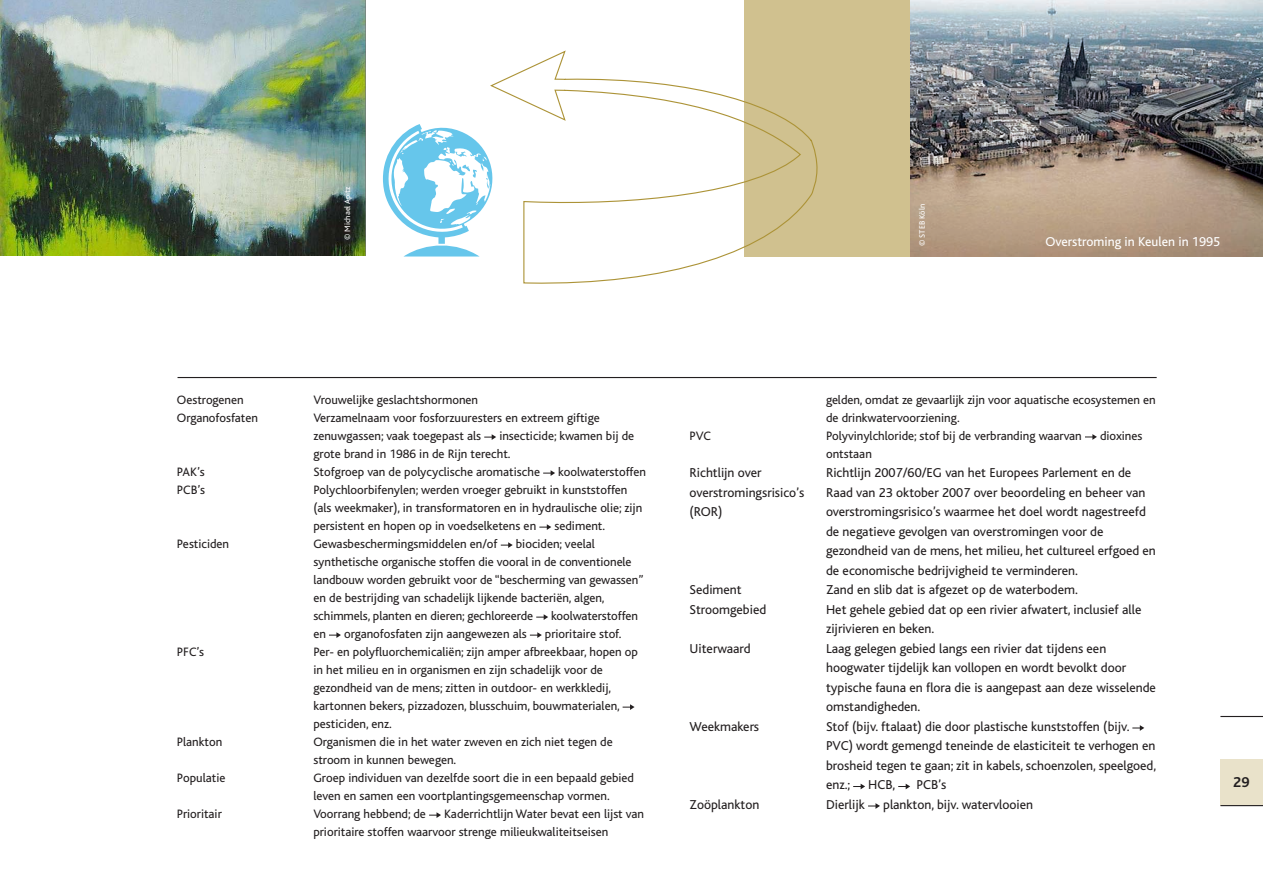
<style>
.page{position:relative;width:1263px;height:893px;background:#fff}
.page>*{position:absolute;margin:0;border:0;box-sizing:border-box;transform-origin:0 0}
.t1{font:700 15px "Bliss";color:#231f20}
.t2{font:13.5px/19.5px "Bliss";color:#231f20}
.t3{font:13.5px "Bliss";color:#fff}
.t4{font:12.75px/18px "Bliss";color:#231f20}
.t5{font:8.25px "Bliss";color:#fff}
</style>
<div class="page">
<div style="left:1220px;top:759px;width:43px;height:46px;background:#e9e2ca"></div>
<hr style="left:1220px;top:805px;width:43px;height:1px;background:#231f20">
<hr style="left:1220px;top:716px;width:43px;height:1px;background:#231f20">
<div style="left:744px;top:0;width:167px;height:257px;background:#d0c18f"></div>
<svg style="left:484px;top:434px;width:12px;height:6px"></svg>
<svg style="left:543px;top:470px;width:12px;height:6px"></svg>
<svg style="left:539px;top:524px;width:12px;height:6px"></svg>
<svg style="left:501px;top:542px;width:12px;height:6px"></svg>
<svg style="left:536px;top:614px;width:12px;height:6px"></svg>
<svg style="left:329px;top:632px;width:12px;height:6px"></svg>
<svg style="left:530px;top:632px;width:12px;height:6px"></svg>
<svg style="left:623px;top:704px;width:11px;height:6px"></svg>
<svg style="left:429px;top:812px;width:12px;height:6px"></svg>
<hr style="left:178px;top:377px;width:979px;height:1px;background:#231f20">
<svg style="left:1085px;top:434px;width:12px;height:6px"></svg>
<svg style="left:1132px;top:725px;width:12px;height:6px"></svg>
<svg style="left:853px;top:784px;width:12px;height:5px"></svg>
<svg style="left:898px;top:784px;width:12px;height:5px"></svg>
<svg style="left:868px;top:803px;width:12px;height:6px"></svg>
<svg style="left:490px;top:50px;width:328px;height:234px"></svg>
<svg style="left:383px;top:124px;width:114px;height:133px"></svg>
<img style="left:0;top:0;width:366px;height:255px">
<img style="left:911px;top:0;width:352px;height:257px">
<p class="t5" style="left:343px;top:240px;width:55px;rotate:-90deg">© Michael Apitz</p>
<p class="t5" style="left:918px;top:246px;width:44px;rotate:-90deg">© STEB Köln</p>
<p class="t3" style="left:1045px;top:234px;width:176px">Overstroming in Keulen in 1995</p>
<p class="t4" style="left:177px;top:391px;width:68px">Oestrogenen</p>
<p class="t4" style="left:313px;top:391px;width:166px">Vrouwelijke geslachtshormonen</p>
<p class="t4" style="left:177px;top:409px;width:83px">Organofosfaten</p>
<p class="t4" style="left:313px;top:409px;width:288px">Verzamelnaam voor fosforzuuresters en extreem giftige</p>
<p class="t4" style="left:313px;top:427px;width:169px">zenuwgassen; vaak toegepast als</p>
<p class="t4" style="left:313px;top:427px;width:322px;text-indent:186px">insecticide; kwamen bij de grote brand in 1986 in de Rijn terecht.</p>
<p class="t4" style="left:177px;top:463px;width:29px">PAK’s</p>
<p class="t4" style="left:313px;top:463px;width:228px">Stofgroep van de polycyclische aromatische</p>
<p class="t4" style="left:558px;top:463px;width:89px">koolwaterstoffen</p>
<p class="t4" style="left:177px;top:481px;width:30px">PCB’s</p>
<p class="t4" style="left:313px;top:481px;width:330px">Polychloorbifenylen; werden vroeger gebruikt in kunststoffen (als weekmaker), in transformatoren en in hydraulische olie; zijn persistent en hopen op in voedselketens en</p>
<p class="t4" style="left:554px;top:517px;width:52px">sediment.</p>
<p class="t4" style="left:177px;top:535px;width:54px">Pesticiden</p>
<p class="t4" style="left:313px;top:535px;width:186px">Gewasbeschermingsmiddelen en/of</p>
<p class="t4" style="left:516px;top:535px;width:81px">biociden; veelal</p>
<p class="t4" style="left:313px;top:553px;width:320px">synthetische organische stoffen die vooral in de conventionele</p>
<p class="t4" style="left:313px;top:571px;width:332px">landbouw worden gebruikt voor de “bescherming van gewassen” en de bestrijding van schadelijk lijkende bacteriën, algen,</p>
<p class="t4" style="left:313px;top:607px;width:221px">schimmels, planten en dieren; gechloreerde</p>
<p class="t4" style="left:551px;top:607px;width:88px">koolwaterstoffen</p>
<p class="t4" style="left:313px;top:625px;width:14px">en</p>
<p class="t4" style="left:344px;top:625px;width:184px">organofosfaten zijn aangewezen als</p>
<p class="t4" style="left:545px;top:625px;width:78px">prioritaire stof.</p>
<p class="t4" style="left:177px;top:643px;width:29px">PFC’s</p>
<p class="t4" style="left:313px;top:643px;width:326px">Per- en polyfluorchemicaliën; zijn amper afbreekbaar, hopen op in het milieu en in organismen en zijn schadelijk voor de gezondheid van de mens; zitten in outdoor- en werkkledij,</p>
<p class="t4" style="left:313px;top:697px;width:308px">kartonnen bekers, pizzadozen, blusschuim, bouwmaterialen, pesticiden, enz.</p>
<p class="t4" style="left:177px;top:733px;width:47px">Plankton</p>
<p class="t4" style="left:313px;top:733px;width:301px">Organismen die in het water zweven en zich niet tegen de stroom in kunnen bewegen.</p>
<p class="t4" style="left:177px;top:769px;width:50px">Populatie</p>
<p class="t4" style="left:313px;top:769px;width:322px">Groep individuen van dezelfde soort die in een bepaald gebied leven en samen een voortplantingsgemeenschap vormen.</p>
<p class="t4" style="left:177px;top:805px;width:46px">Prioritair</p>
<p class="t4" style="left:313px;top:805px;width:114px">Voorrang hebbend; de</p>
<p class="t4" style="left:444px;top:805px;width:201px">Kaderrichtlijn Water bevat een lijst van</p>
<p class="t4" style="left:313px;top:823px;width:297px">prioritaire stoffen waarvoor strenge milieukwaliteitseisen</p>
<p class="t4" style="left:826px;top:391px;width:331px">gelden, omdat ze gevaarlijk zijn voor aquatische ecosystemen en de drinkwatervoorziening.</p>
<p class="t4" style="left:689px;top:427px;width:23px">PVC</p>
<p class="t4" style="left:826px;top:427px;width:257px">Polyvinylchloride; stof bij de verbranding waarvan</p>
<p class="t4" style="left:1100px;top:427px;width:44px">dioxines</p>
<p class="t4" style="left:826px;top:445px;width:47px">ontstaan</p>
<p class="t2" style="left:689px;top:463px;width:74px">Richtlijn over</p>
<p class="t2" style="left:826px;top:463px;width:307px">Richtlijn 2007/60/EG van het Europees Parlement en de</p>
<p class="t2" style="left:689px;top:483px;width:116px">overstromingsrisico’s</p>
<p class="t2" style="left:826px;top:483px;width:321px">Raad van 23 oktober 2007 over beoordeling en beheer van</p>
<p class="t2" style="left:689px;top:502px;width:35px">(ROR)</p>
<p class="t2" style="left:826px;top:502px;width:321px">overstromingsrisico’s waarmee het doel wordt nagestreefd de negatieve gevolgen van overstromingen voor de</p>
<p class="t2" style="left:826px;top:541px;width:331px">gezondheid van de mens, het milieu, het cultureel erfgoed en de economische bedrijvigheid te verminderen.</p>
<p class="t2" style="left:689px;top:580px;width:54px">Sediment</p>
<p class="t2" style="left:826px;top:580px;width:253px">Zand en slib dat is afgezet op de waterbodem.</p>
<p class="t2" style="left:689px;top:600px;width:78px">Stroomgebied</p>
<p class="t2" style="left:826px;top:600px;width:317px">Het gehele gebied dat op een rivier afwatert, inclusief alle zijrivieren en beken.</p>
<p class="t2" style="left:689px;top:639px;width:63px">Uiterwaard</p>
<p class="t2" style="left:826px;top:639px;width:282px">Laag gelegen gebied langs een rivier dat tijdens een</p>
<p class="t2" style="left:826px;top:658px;width:331px">hoogwater tijdelijk kan vollopen en wordt bevolkt door typische fauna en flora die is aangepast aan deze wisselende omstandigheden.</p>
<p class="t2" style="left:689px;top:717px;width:71px">Weekmakers</p>
<p class="t2" style="left:826px;top:717px;width:332px">Stof (bijv. ftalaat) die door plastische kunststoffen (bijv.<br>PVC) wordt gemengd teneinde de elasticiteit te verhogen en brosheid tegen te gaan; zit in kabels, schoenzolen, speelgoed, enz.;</p>
<p class="t2" style="left:868px;top:775px;width:29px">HCB,</p>
<p class="t2" style="left:916px;top:775px;width:31px">PCB’s</p>
<p class="t2" style="left:689px;top:795px;width:71px">Zoöplankton</p>
<p class="t2" style="left:826px;top:795px;width:40px">Dierlijk</p>
<p class="t2" style="left:883px;top:795px;width:151px">plankton, bijv. watervlooien</p>
<p class="t1" style="left:1233px;top:774px;width:18px">29</p>
</div>
